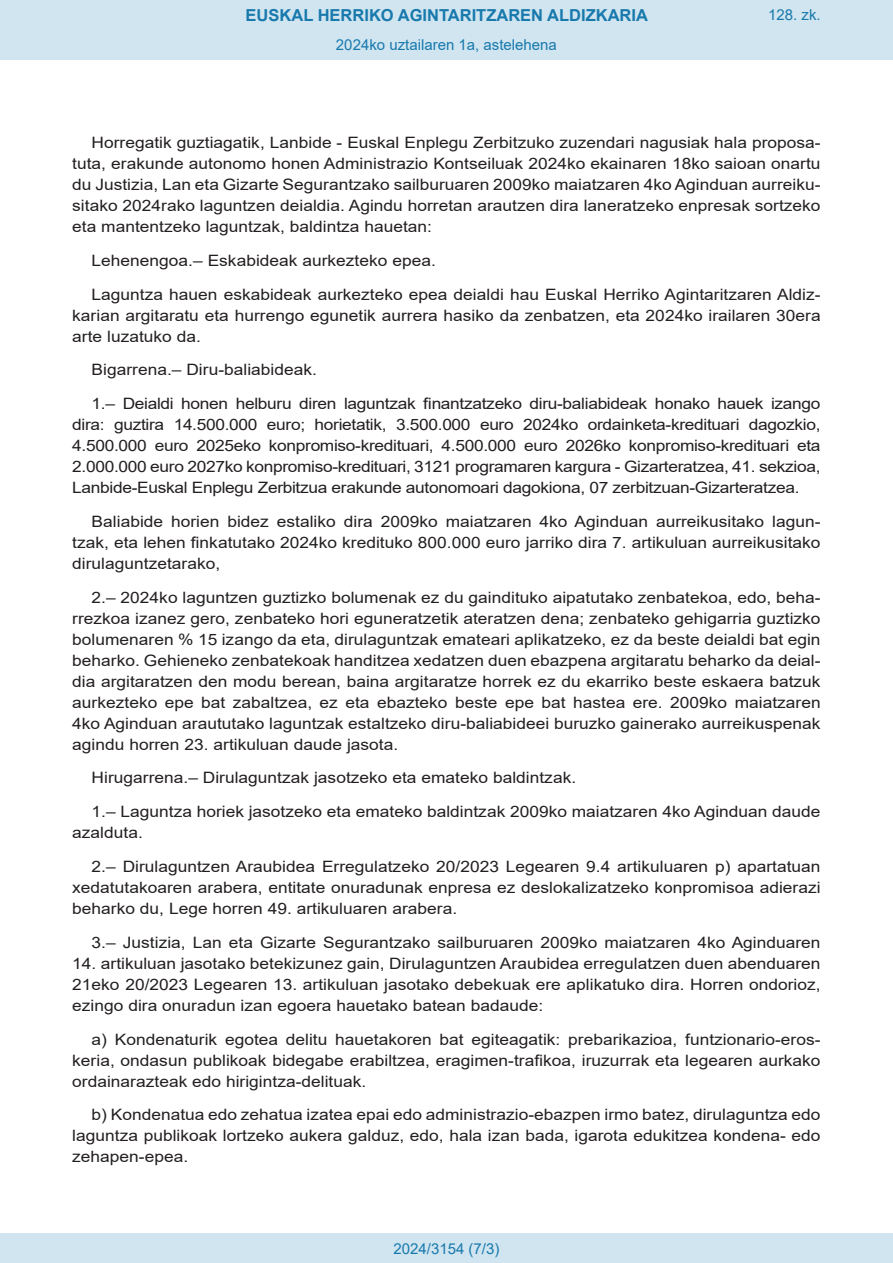
<style>
.page{position:relative;width:893px;height:1263px;background:#fff}
.page>*{position:absolute;margin:0;border:0;box-sizing:border-box;transform-origin:0 0}
.t1{font:700 16.5px "Arial";color:#1879ad}
.BOPVDetalle{font:15.6px/21px "Arial";color:#231f20;text-align:justify;scale:1.11 1}
.Paginacion_Centro{font:15px "Arial";color:#1879ad}
</style>
<div class="page">
<div style="left:0;top:0;width:893px;height:60px;background:#d0e5f0"></div>
<div style="left:0;top:1233px;width:893px;height:30px;background:#d0e5f0"></div>
<p class="t1" style="left:246px;top:3px;width:404px">EUSKAL HERRIKO AGINTARITZAREN ALDIZKARIA</p>
<p class="Paginacion_Centro" style="left:336px;top:35px;width:222px">2024ko uztailaren 1a, astelehena</p>
<p class="Paginacion_Centro" style="left:768px;top:5px;width:54px">128. zk.</p>
<p class="BOPVDetalle" style="left:72px;top:132px;width:676px;text-indent:19px">Horregatik guztiagatik, Lanbide - Euskal Enplegu Zerbitzuko zuzendari nagusiak hala proposa&shy;tuta, erakunde autonomo honen Administrazio Kontseiluak 2024ko ekainaren 18ko saioan onartu du Justizia, Lan eta Gizarte Segurantzako sailburuaren 2009ko maiatzaren 4ko Aginduan aurreiku&shy;sitako 2024rako laguntzen deialdia. Agindu horretan arautzen dira laneratzeko enpresak sortzeko eta mantentzeko laguntzak, baldintza hauetan:</p>
<p class="BOPVDetalle" style="left:92px;top:250px;width:312px">Lehenengoa.– Eskabideak aurkezteko epea.</p>
<p class="BOPVDetalle" style="left:72px;top:284px;width:676px;text-indent:19px">Laguntza hauen eskabideak aurkezteko epea deialdi hau Euskal Herriko Agintaritzaren Aldiz&shy;karian argitaratu eta hurrengo egunetik aurrera hasiko da zenbatzen, eta 2024ko irailaren 30era arte luzatuko da.</p>
<p class="BOPVDetalle" style="left:92px;top:359px;width:204px">Bigarrena.– Diru-baliabideak.</p>
<p class="BOPVDetalle" style="left:72px;top:393px;width:676px;text-indent:19px">1.– Deialdi honen helburu diren laguntzak finantzatzeko diru-baliabideak honako hauek izango dira: guztira 14.500.000 euro; horietatik, 3.500.000 euro 2024ko ordainketa-kredituari dagozkio, 4.500.000 euro 2025eko konpromiso-kredituari, 4.500.000 euro 2026ko konpromiso-kredituari eta 2.000.000 euro 2027ko konpromiso-kredituari, 3121 programaren kargura - Gizarteratzea, 41. sekzioa, Lanbide-Euskal Enplegu Zerbitzua erakunde autonomoari dagokiona, 07 zerbitzuan-Gizarteratzea.</p>
<p class="BOPVDetalle" style="left:72px;top:511px;width:676px;text-indent:19px">Baliabide horien bidez estaliko dira 2009ko maiatzaren 4ko Aginduan aurreikusitako lagun&shy;tzak, eta lehen finkatutako 2024ko kredituko 800.000 euro jarriko dira 7. artikuluan aurreikusitako dirulaguntzetarako,</p>
<p class="BOPVDetalle" style="left:72px;top:587px;width:676px;text-indent:19px">2.– 2024ko laguntzen guztizko bolumenak ez du gaindituko aipatutako zenbatekoa, edo, beha&shy;rrezkoa izanez gero, zenbateko hori eguneratzetik ateratzen dena; zenbateko gehigarria guztizko bolumenaren % 15 izango da eta, dirulaguntzak emateari aplikatzeko, ez da beste deialdi bat egin beharko. Gehieneko zenbatekoak handitzea xedatzen duen ebazpena argitaratu beharko da deial&shy;dia argitaratzen den modu berean, baina argitaratze horrek ez du ekarriko beste eskaera batzuk aurkezteko epe bat zabaltzea, ez eta ebazteko beste epe bat hastea ere. 2009ko maiatzaren 4ko Aginduan araututako laguntzak estaltzeko diru-baliabideei buruzko gainerako aurreikuspenak agindu horren 23. artikuluan daude jasota.</p>
<p class="BOPVDetalle" style="left:92px;top:767px;width:438px">Hirugarrena.– Dirulaguntzak jasotzeko eta emateko baldintzak.</p>
<p class="BOPVDetalle" style="left:72px;top:801px;width:676px;text-indent:19px">1.– Laguntza horiek jasotzeko eta emateko baldintzak 2009ko maiatzaren 4ko Aginduan daude azalduta.</p>
<p class="BOPVDetalle" style="left:72px;top:856px;width:676px;text-indent:19px">2.– Dirulaguntzen Araubidea Erregulatzeko 20/2023 Legearen 9.4 artikuluaren p) apartatuan xedatutakoaren arabera, entitate onuradunak enpresa ez deslokalizatzeko konpromisoa adierazi beharko du, Lege horren 49. artikuluaren arabera.</p>
<p class="BOPVDetalle" style="left:92px;top:932px;width:658px">3.– Justizia, Lan eta Gizarte Segurantzako sailburuaren 2009ko maiatzaren 4ko Aginduaren</p>
<p class="BOPVDetalle" style="left:72px;top:953px;width:676px">14. artikuluan jasotako betekizunez gain, Dirulaguntzen Araubidea erregulatzen duen abenduaren 21eko 20/2023 Legearen 13. artikuluan jasotako debekuak ere aplikatuko dira. Horren ondorioz, ezingo dira onuradun izan egoera hauetako batean badaude:</p>
<p class="BOPVDetalle" style="left:72px;top:1028px;width:676px;text-indent:19px">a) Kondenaturik egotea delitu hauetakoren bat egiteagatik: prebarikazioa, funtzionario-eros&shy;keria, ondasun publikoak bidegabe erabiltzea, eragimen-trafikoa, iruzurrak eta legearen aurkako ordainarazteak edo hirigintza-delituak.</p>
<p class="BOPVDetalle" style="left:72px;top:1104px;width:676px;text-indent:19px">b) Kondenatua edo zehatua izatea epai edo administrazio-ebazpen irmo batez, dirulaguntza edo laguntza publikoak lortzeko aukera galduz, edo, hala izan bada, igarota edukitzea kondena- edo zehapen-epea.</p>
<p class="Paginacion_Centro" style="left:393px;top:1238px;width:107px">2024/3154 (7/3)</p>
</div>
